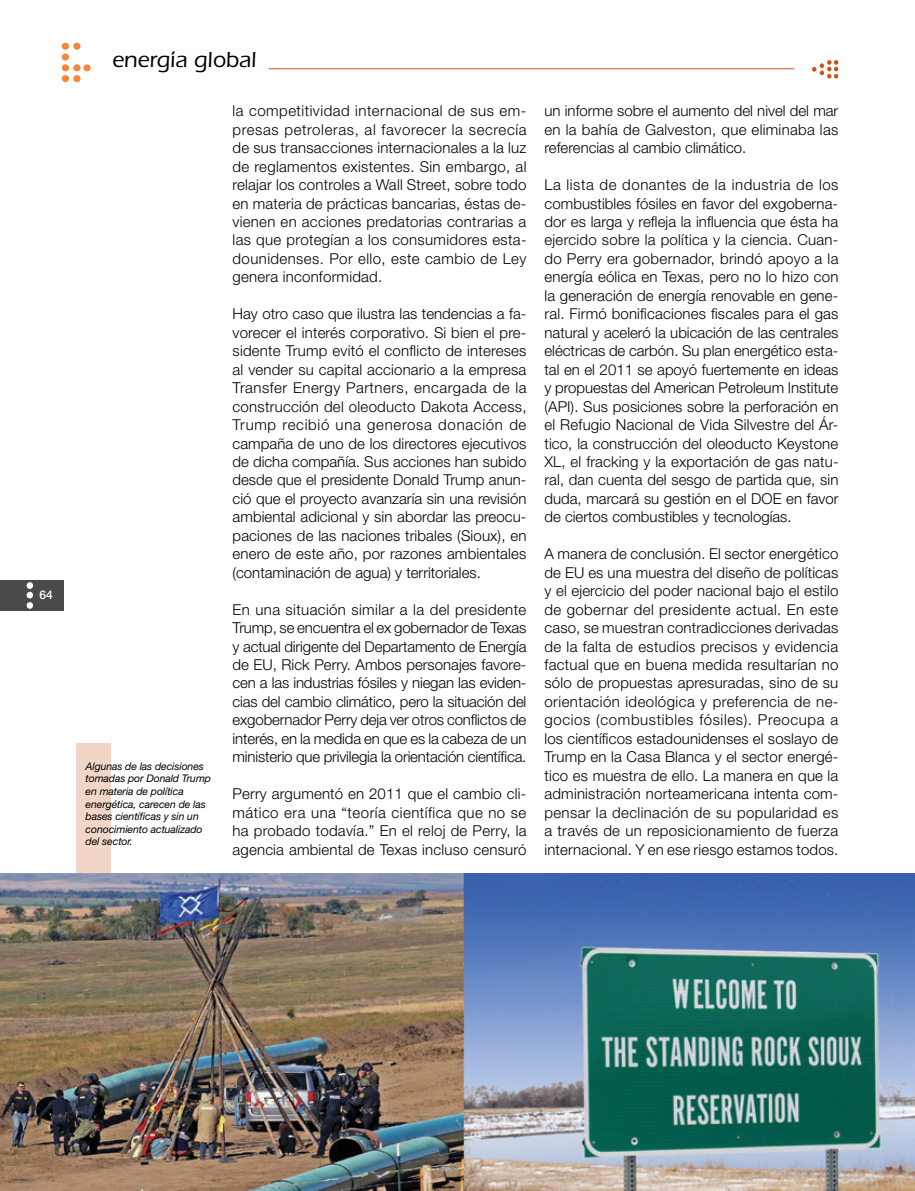
<style>
.page{position:relative;width:915px;height:1191px;background:#fff}
.page>*{position:absolute;margin:0;border:0;box-sizing:border-box;transform-origin:0 0}
.t1{font:500 22.5px "ITC Eras Std";color:#000}
.t2{font:300 15px/18.5px "Helvetica Neue LT Std";letter-spacing:.01em;color:#000;text-align:justify}
.t3{font:500 12px "Helvetica Neue LT Std";color:#fff}
.t4{font:italic 10.5px/12.6px "Helvetica Neue LT Std";letter-spacing:-.01em;color:#000}
</style>
<div class="page">
<hr style="left:268px;top:68px;width:526px;height:1px;background:#c8551a">
<svg style="left:812px;top:60px;width:26px;height:19px"></svg>
<div style="left:62px;top:54px;width:7px;height:6px;background:#f6863a;border-radius:50%"></div>
<div style="left:62px;top:43px;width:7px;height:7px;background:#f6863a;border-radius:50%"></div>
<div style="left:73px;top:43px;width:8px;height:7px;background:#f6863a;border-radius:50%"></div>
<div style="left:62px;top:64px;width:7px;height:7px;background:#f6863a;border-radius:50%"></div>
<div style="left:73px;top:64px;width:8px;height:7px;background:#f6863a;border-radius:50%"></div>
<div style="left:83px;top:64px;width:8px;height:7px;background:#f6863a;border-radius:50%"></div>
<div style="left:62px;top:75px;width:7px;height:7px;background:#f6863a;border-radius:50%"></div>
<div style="left:73px;top:75px;width:8px;height:7px;background:#f6863a;border-radius:50%"></div>
<div style="left:0;top:580px;width:64px;height:30px;background:#4a4a4d"></div>
<svg style="left:27px;top:592px;width:6px;height:6px"></svg>
<div style="left:27px;top:602px;width:6px;height:7px;background:#fff;border-radius:50%"></div>
<div style="left:27px;top:582px;width:6px;height:7px;background:#fff;border-radius:50%"></div>
<img style="left:0;top:873px;width:914px;height:318px">
<div style="left:77px;top:744px;width:34px;height:129px;background:#f1d6c8"></div>
<p class="t3" style="left:40px;top:588px;width:15px">64</p>
<h1 class="t1" style="left:112px;top:47px;width:146px">energía global</h1>
<p class="t4" style="left:86px;top:759px;width:127px">Algunas de las decisiones tomadas por Donald Trump en materia de política energética, carecen de las bases científicas y sin un conocimiento actualizado del sector.</p>
<p class="t2" style="left:232px;top:101px;width:295px">la competitividad internacional de sus em&shy;presas petroleras, al favorecer la secrecía de sus transacciones internacionales a la luz de reglamentos existentes. Sin embargo, al relajar los controles a Wall Street, sobre todo en materia de prácticas bancarias, éstas de&shy;vienen en acciones predatorias contrarias a las que protegían a los consumidores esta&shy;dounidenses. Por ello, este cambio de Ley genera inconformidad.</p>
<p class="t2" style="left:232px;top:304px;width:295px">Hay otro caso que ilustra las tendencias a fa&shy;vorecer el interés corporativo. Si bien el pre&shy;sidente Trump evitó el conflicto de intereses al vender su capital accionario a la empresa Transfer Energy Partners, encargada de la construcción del oleoducto Dakota Access, Trump recibió una generosa donación de campaña de uno de los directores ejecutivos de dicha compañía. Sus acciones han subido desde que el presidente Donald Trump anun&shy;ció que el proyecto avanzaría sin una revisión ambiental adicional y sin abordar las preocu&shy;paciones de las naciones tribales (Sioux), en enero de este año, por razones ambientales (contaminación de agua) y territoriales.</p>
<p class="t2" style="left:232px;top:600px;width:295px">En una situación similar a la del presidente Trump, se encuentra el ex gobernador de Texas y actual dirigente del Departamento de Energía de EU, Rick Perry. Ambos personajes favore&shy;cen a las industrias fósiles y niegan las eviden&shy;cias del cambio climático, pero la situación del exgobernador Perry deja ver otros conflictos de interés, en la medida en que es la cabeza de un ministerio que privilegia la orientación científica.</p>
<p class="t2" style="left:232px;top:784px;width:295px">Perry argumentó en 2011 que el cambio cli&shy;mático era una “teoría científica que no se ha probado todavía.” En el reloj de Perry, la agencia ambiental de Texas incluso censuró</p>
<p class="t2" style="left:544px;top:101px;width:295px">un informe sobre el aumento del nivel del mar en la bahía de Galveston, que eliminaba las referencias al cambio climático.</p>
<p class="t2" style="left:544px;top:175px;width:295px">La lista de donantes de la industria de los combustibles fósiles en favor del exgoberna&shy;dor es larga y refleja la influencia que ésta ha ejercido sobre la política y la ciencia. Cuan&shy;do Perry era gobernador, brindó apoyo a la energía eólica en Texas, pero no lo hizo con la generación de energía renovable en gene&shy;ral. Firmó bonificaciones fiscales para el gas natural y aceleró la ubicación de las centrales eléctricas de carbón. Su plan energético esta&shy;tal en el 2011 se apoyó fuertemente en ideas y propuestas del American Petroleum Institute (API). Sus posiciones sobre la perforación en el Refugio Nacional de Vida Silvestre del Ár&shy;tico, la construcción del oleoducto Keystone XL, el fracking y la exportación de gas natu&shy;ral, dan cuenta del sesgo de partida que, sin duda, marcará su gestión en el DOE en favor de ciertos combustibles y tecnologías.</p>
<p class="t2" style="left:544px;top:544px;width:295px">A manera de conclusión. El sector energético de EU es una muestra del diseño de políticas y el ejercicio del poder nacional bajo el estilo de gobernar del presidente actual. En este caso, se muestran contradicciones derivadas de la falta de estudios precisos y evidencia factual que en buena medida resultarían no sólo de propuestas apresuradas, sino de su orientación ideológica y preferencia de ne&shy;gocios (combustibles fósiles). Preocupa a los científicos estadounidenses el soslayo de Trump en la Casa Blanca y el sector energé&shy;tico es muestra de ello. La manera en que la administración norteamericana intenta com&shy;pensar la declinación de su popularidad es a través de un reposicionamiento de fuerza internacional. Y en ese riesgo estamos todos.</p>
</div>
